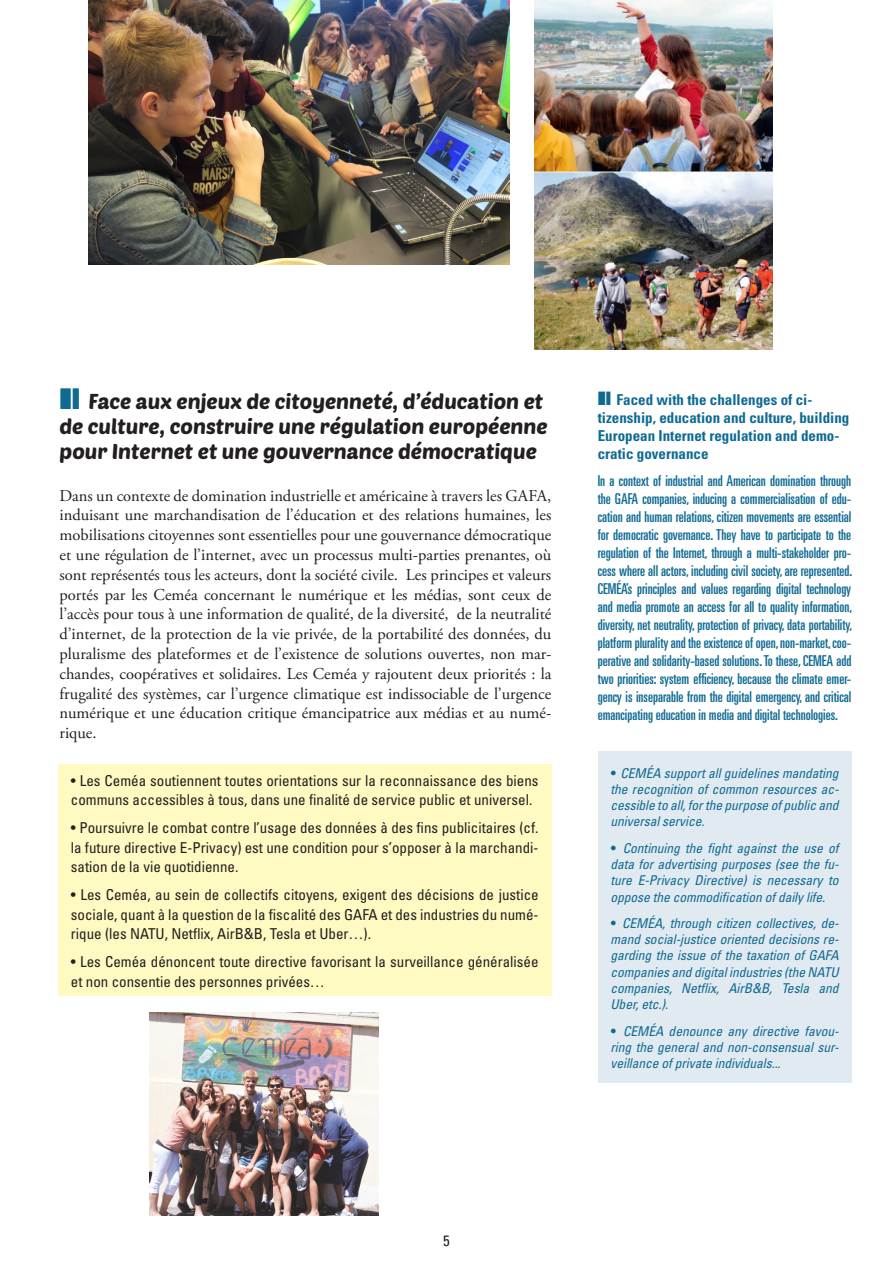
<style>
.page{position:relative;width:893px;height:1263px;background:#fff}
.page>*{position:absolute;margin:0;border:0;box-sizing:border-box;transform-origin:0 0}
.titre-theme{font:21px/25.2px "Poetsen One";color:#231f20}
.texte-courant{font:16.5px/19.8px "Adobe Garamond Pro";color:#231f20;text-align:justify}
.texte-anglais-1{font:ultra-condensed 15px/18px "Univers";color:#0f6a92;text-align:justify}
.encadre_jaune{font:condensed 15px/19.5px "Univers";color:#231f20}
.texte-anglais-1-2{font:700 condensed 15px/18px "Univers";color:#0f6a92}
.encadre_bleu{font:italic condensed 13.5px/16.2px "Univers";letter-spacing:-.005em;color:#0f6a92;text-align:justify}
.s1{color:#0f6a92}
.s2{font-family:"Adobe Garamond Pro";font-weight:700;font-style:normal;font-stretch:normal;font-size:15px}
</style>
<div class="page">
<img style="left:88px;top:0;width:421px;height:265px">
<div style="left:598px;top:752px;width:253px;height:331px;background:#e1eaf1"></div>
<div style="left:58px;top:764px;width:493px;height:232px;background:#fffac1"></div>
<img style="left:149px;top:1012px;width:229px;height:203px">
<img style="left:535px;top:0;width:238px;height:350px">
<p class="titre-theme" style="left:60px;top:388px;width:490px"><span class="s1">❚❙</span> Face aux enjeux de citoyenneté, d’éducation et de culture, construire une régulation européenne pour Internet et une gouvernance démocratique</p>
<p class="texte-courant" style="left:60px;top:486px;width:493px">Dans un contexte de domination industrielle et américaine à travers les GAFA, induisant une marchandisation de l’éducation et des relations humaines, les mobilisations citoyennes sont essentielles pour une gouvernance démocratique et une régulation de l’internet, avec un processus multi-parties prenantes, où sont représentés tous les acteurs, dont la société civile. Les principes et valeurs portés par les Ceméa concernant le numérique et les médias, sont ceux de l’accès pour tous à une information de qualité, de la diversité, de la neutralité d’internet, de la protection de la vie privée, de la portabilité des données, du pluralisme des plateformes et de l’existence de solutions ouvertes, non mar&shy;chandes, coopératives et solidaires. Les Ceméa y rajoutent deux priorités : la frugalité des systèmes, car l’urgence climatique est indissociable de l’urgence numérique et une éducation critique émancipatrice aux médias et au numé&shy;rique.</p>
<p class="encadre_jaune" style="left:71px;top:770px;width:469px">• Les Ceméa soutiennent toutes orientations sur la reconnaissance des biens communs accessibles à tous, dans une finalité de service public et universel.</p>
<p class="encadre_jaune" style="left:71px;top:818px;width:469px;text-align:justify">• Poursuivre le combat contre l’usage des données à des fins publicitaires (cf. la future directive E-Privacy) est une condition pour s’opposer à la marchandi&shy;sation de la vie quotidienne.</p>
<p class="encadre_jaune" style="left:71px;top:885px;width:469px;text-align:justify">• Les Ceméa, au sein de collectifs citoyens, exigent des décisions de justice sociale, quant à la question de la fiscalité des GAFA et des industries du numé&shy;rique (les NATU, Netflix, AirB&amp;B, Tesla et Uber…).</p>
<p class="encadre_jaune" style="left:71px;top:952px;width:469px">• Les Ceméa dénoncent toute directive favorisant la surveillance généralisée et non consentie des personnes privées…</p>
<p class="texte-anglais-1-2" style="left:598px;top:391px;width:253px">❚❙ Faced with the challenges of ci&shy;tizenship, education and culture, building European Internet regulation and demo&shy;cratic governance</p>
<p class="texte-anglais-1" style="left:598px;top:471px;width:256px">In a context of industrial and American domination through the GAFA companies, inducing a commercialisation of edu&shy;cation and human relations, citizen movements are essential for democratic governance. They have to participate to the regulation of the Internet, through a multi-stakeholder pro&shy;cess where all actors, including civil society, are represented.<br>CEMÉA’s principles and values regarding digital technology and media promote an access for all to quality information, diversity, net neutrality, protection of privacy, data portability, platform plurality and the existence of open, non-market, coo&shy;perative and solidarity-based solutions. To these, CEMEA add two priorities: system efficiency, because the climate emer&shy;gency is inseparable from the digital emergency, and critical emancipating education in media and digital technologies.</p>
<p class="encadre_bleu" style="left:610px;top:765px;width:230px"><span class="s2">•</span> CEMÉA support all guidelines mandating the recognition of common resources ac&shy;cessible to all, for the purpose of public and universal service.</p>
<p class="encadre_bleu" style="left:610px;top:840px;width:230px"><span class="s2">•</span> Continuing the fight against the use of data for advertising purposes (see the fu&shy;ture E-Privacy Directive) is necessary to oppose the commodification of daily life.</p>
<p class="encadre_bleu" style="left:610px;top:915px;width:230px"><span class="s2">•</span> CEMÉA, through citizen collectives, de&shy;mand social-justice oriented decisions re&shy;garding the issue of the taxation of GAFA companies and digital industries (the NATU companies, Netflix, AirB&amp;B, Tesla and Uber, etc.).</p>
<p class="encadre_bleu" style="left:610px;top:1022px;width:230px"><span class="s2">•</span> CEMÉA denounce any directive favou&shy;ring the general and non-consensual sur&shy;veillance of private individuals...</p>
<p class="encadre_jaune" style="left:443px;top:1230px;width:8px">5</p>
</div>
